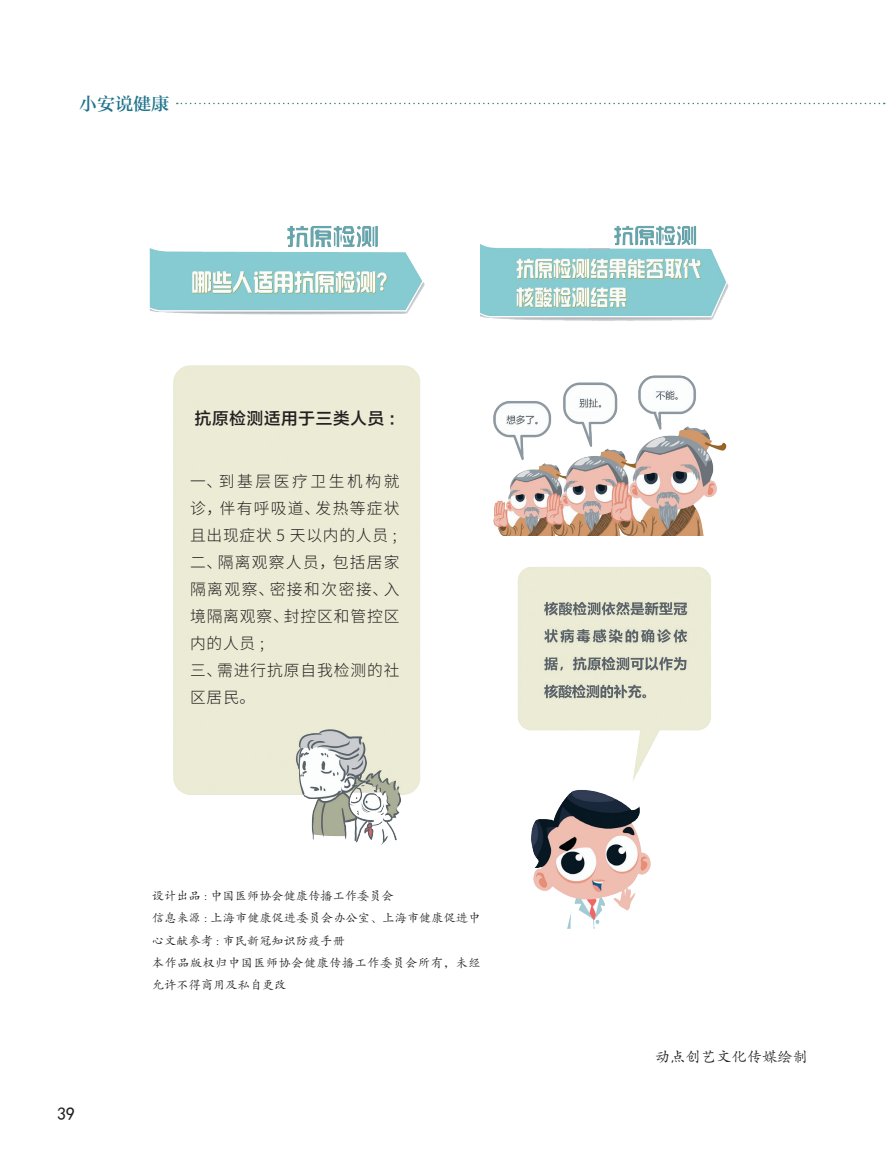
<style>
.page{position:relative;width:893px;height:1170px;background:#fff}
.page>*{position:absolute;margin:0;border:0;box-sizing:border-box;transform-origin:0 0}
.正文{font:18px "FZZYSK NTRB GBK1 0";color:#1e728a}
.t1{font:18px "Sim Hei";color:#231f20}
.正文_01{font:16.5px "FZLTZHK NTRB GBK1 0";letter-spacing:.05em;color:#231f20}
.正文_01-2{font:300 15.75px/27px "Source Han Sans CN";letter-spacing:.055em;color:#231f20;text-align:justify}
.正文-2{font:15px "FZKTK GBK1 0";letter-spacing:.02em;color:#231f20}
.正文-3{font:12px/22.2px "FZKTK GBK1 0";letter-spacing:.025em;color:#231f20}
.正文-4{font:12px/22.2px "FZKTK GBK1 0";letter-spacing:.055em;color:#231f20}
</style>
<div class="page">
<img style="left:518px;top:567px;width:193px;height:362px">
<svg style="left:177px;top:103px;width:708px;height:1px"></svg>
<img style="left:149px;top:226px;width:276px;height:619px">
<img style="left:480px;top:225px;width:249px;height:310px">
<p class="正文" style="left:79px;top:94px;width:91px">小安说健康</p>
<p class="正文_01" style="left:195px;top:409px;width:202px">抗原检测适用于三类人员 :</p>
<p class="正文_01-2" style="left:190px;top:468px;width:211px">一、到基层医疗卫生机构就诊，伴有呼吸道、发热等症状且出现症状 5 天以内的人员 ;</p>
<p class="正文_01-2" style="left:190px;top:549px;width:211px">二、隔离观察人员，包括居家隔离观察、密接和次密接、入境隔离观察、封控区和管控区内的人员 ;</p>
<p class="正文_01-2" style="left:190px;top:657px;width:211px">三、需进行抗原自我检测的社区居民。</p>
<p class="t1" style="left:57px;top:1103px;width:19px">39</p>
<p class="正文-3" style="left:152px;top:885px;width:243px">设计出品 : 中国医师协会健康传播工作委员会</p>
<p class="正文-3" style="left:152px;top:907px;width:330px">信息来源 : 上海市健康促进委员会办公室、上海市健康促进中心文献参考 : 市民新冠知识防疫手册</p>
<p class="正文-4" style="left:152px;top:951px;width:330px">本作品版权归中国医师协会健康传播工作委员会所有，未经允许不得商用及私自更改</p>
<p class="正文-2" style="left:655px;top:1048px;width:154px">动点创艺文化传媒绘制</p>
</div>
